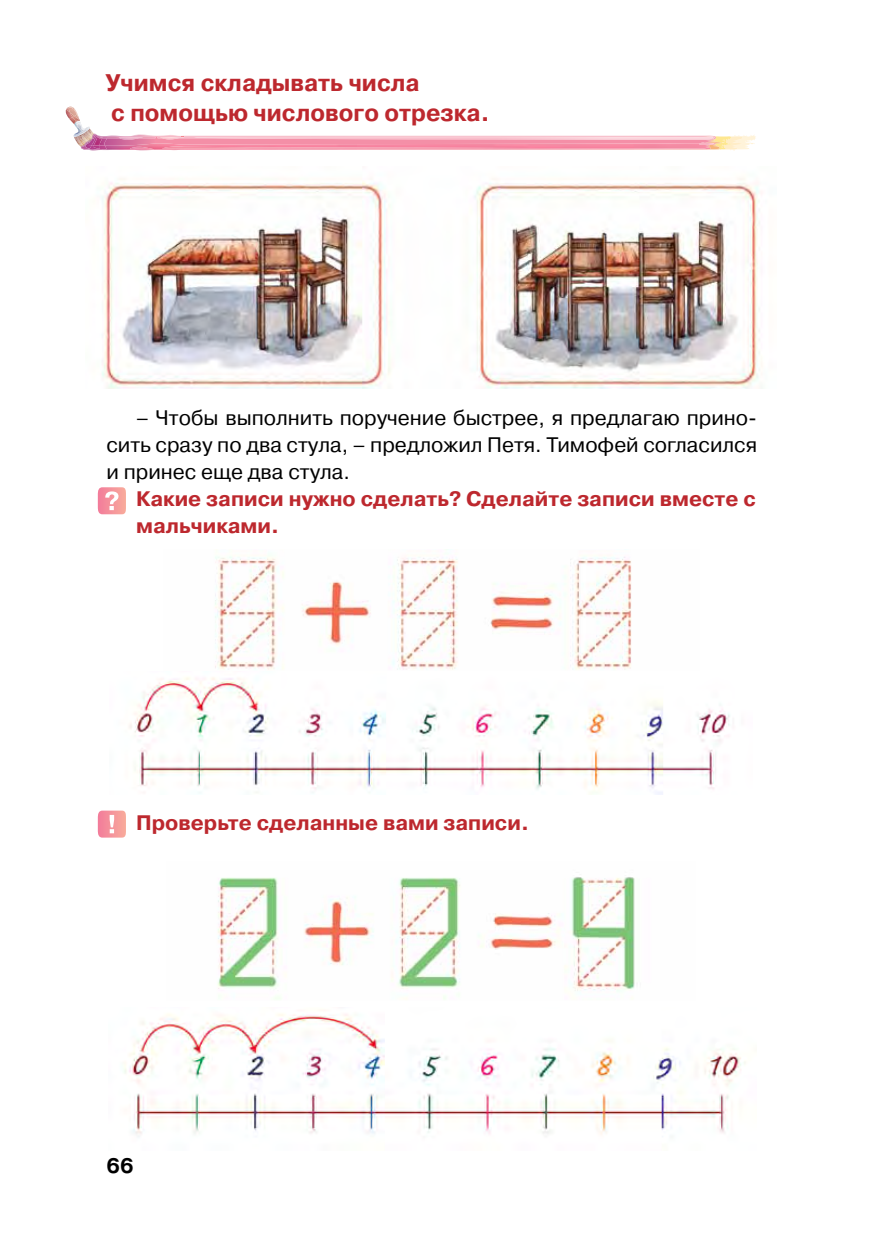
<style>
.page{position:relative;width:872px;height:1234px;background:#fff}
.page>*{position:absolute;margin:0;border:0;box-sizing:border-box;transform-origin:0 0}
.t1{font:700 24px/30px "Pragmatica C";color:#bd282e}
.t2{font:21px/27px "Pragmatica C";color:#000;text-align:justify}
.t3{font:700 21px/27px "Pragmatica C";color:#bd282e}
.t4{font:700 21px "Pragmatica C";color:#000}
</style>
<div class="page">
<svg style="left:65px;top:107px;width:689px;height:44px"></svg>
<img style="left:212px;top:136px;width:503px;height:4px">
<img style="left:194px;top:137px;width:518px;height:1px">
<img style="left:101px;top:178px;width:661px;height:210px">
<img style="left:215px;top:556px;width:417px;height:114px">
<img style="left:129px;top:677px;width:601px;height:117px">
<img style="left:218px;top:877px;width:417px;height:123px">
<img style="left:124px;top:1014px;width:622px;height:123px">
<svg style="left:98px;top:487px;width:28px;height:27px"></svg>
<svg style="left:98px;top:810px;width:28px;height:27px"></svg>
<p class="t1" style="left:106px;top:68px;width:385px">Учимся складывать числа<br>с помощью числового отрезка.</p>
<p class="t2" style="left:106px;top:404px;width:652px;text-indent:30px">– Чтобы выполнить поручение быстрее, я предлагаю прино&shy;сить сразу по два стула, – предложил Петя. Тимофей согласился и принес еще два стула.</p>
<p class="t3" style="left:136px;top:485px;width:621px">Какие записи нужно сделать? Сделайте записи вместе с мальчиками.</p>
<p class="t3" style="left:136px;top:809px;width:394px">Проверьте сделанные вами записи.</p>
<p class="t4" style="left:106px;top:1153px;width:29px">66</p>
</div>
